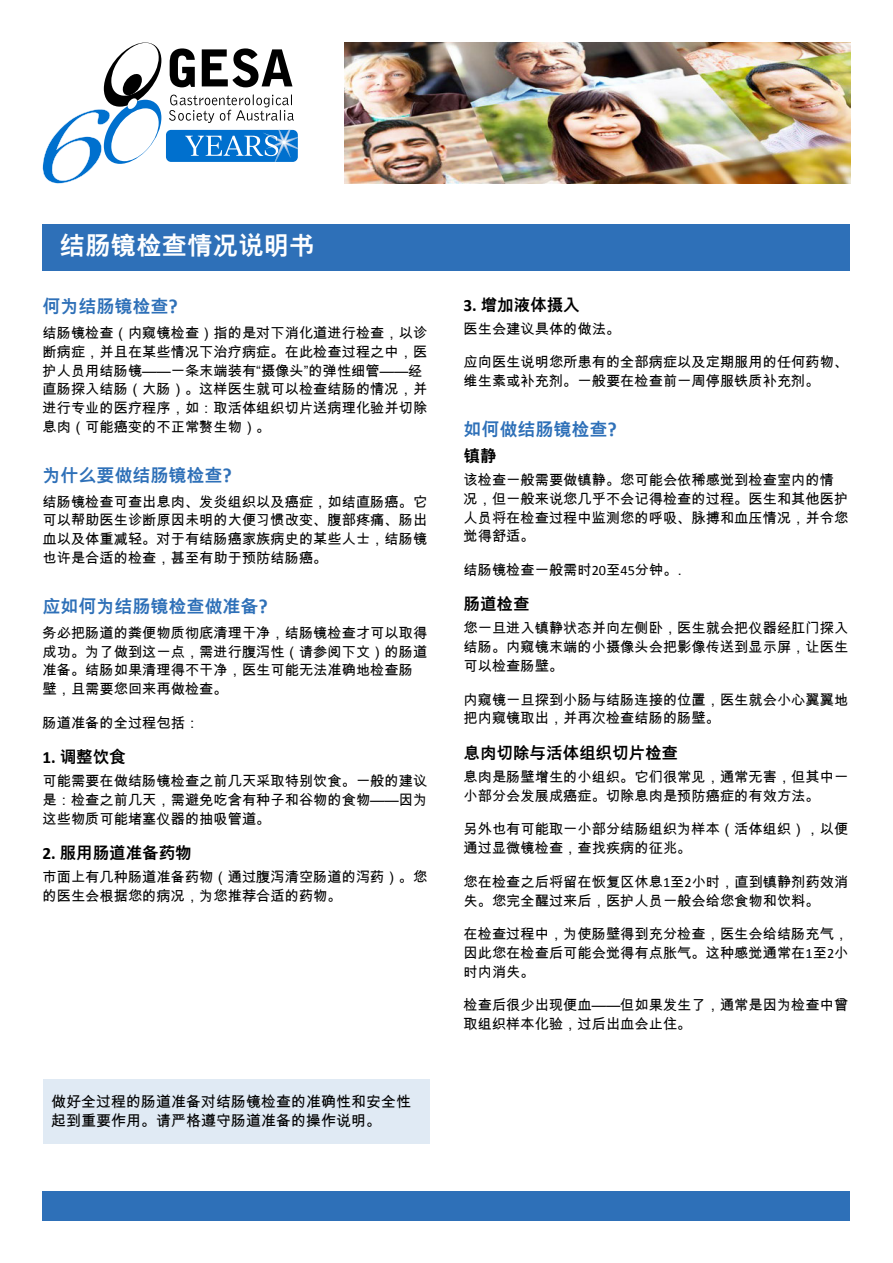
<style>
.page{position:relative;width:893px;height:1263px;background:#fff}
.page>*{position:absolute;margin:0;border:0;box-sizing:border-box;transform-origin:0 0}
.t1{font:700 25.5px "Arial Unicode MS";color:#fff}
.t2{font:700 18px "Arial Unicode MS";color:#2e70b8}
.t3{font:700 16.5px "Arial Unicode MS";color:#000}
.t4{font:15px/19.5px "Arial Unicode MS";color:#000}
.t5{font:14.25px/18.8px "Arial Unicode MS";color:#000}
.s1{font-family:"Calibri";font-size:20.25px}
.s2{font-family:"Calibri";font-size:17.25px}
.s3{font-family:"Calibri"}
</style>
<div class="page">
<div style="left:43px;top:224px;width:807px;height:47px;background:#2e70b8"></div>
<div style="left:43px;top:1191px;width:807px;height:29px;background:#2e70b8"></div>
<img style="left:344px;top:43px;width:506px;height:141px">
<div style="left:166px;top:130px;width:132px;height:32px;background:#0070ce;border-radius:5px"></div>
<svg style="left:170px;top:48px;width:25px;height:39px"></svg>
<svg style="left:202px;top:48px;width:90px;height:39px"></svg>
<svg style="left:43px;top:43px;width:119px;height:141px"></svg>
<svg style="left:169px;top:94px;width:129px;height:68px"></svg>
<div style="left:43px;top:1079px;width:386px;height:64px;background:#e0eaf4"></div>
<h1 class="t1" style="left:60px;top:227px;width:256px">结肠镜检查情况说明书</h1>
<p class="t2" style="left:43px;top:293px;width:137px">何为结肠镜检查<span class="s1">?</span></p>
<p class="t5" style="left:43px;top:323px;width:386px">结肠镜检查（内窥镜检查）指的是对下消化道进行检查，以诊断病症，并且在某些情况下治疗病症。在此检查过程之中，医护人员用结肠镜——一条末端装有“摄像头”的弹性细管——经直肠探入结肠（大肠）。这样医生就可以检查结肠的情况，并进行专业的医疗程序，如：取活体组织切片送病理化验并切除息肉（可能癌变的不正常赘生物）。</p>
<p class="t2" style="left:43px;top:462px;width:191px">为什么要做结肠镜检查<span class="s1">?</span></p>
<p class="t5" style="left:43px;top:492px;width:386px;text-align:justify">结肠镜检查可查出息肉、发炎组织以及癌症，如结直肠癌。它可以帮助医生诊断原因未明的大便习惯改变、腹部疼痛、肠出血以及体重减轻。对于有结肠癌家族病史的某些人士，结肠镜也许是合适的检查，甚至有助于预防结肠癌。</p>
<p class="t2" style="left:43px;top:593px;width:227px">应如何为结肠镜检查做准备<span class="s1">?</span></p>
<p class="t5" style="left:43px;top:623px;width:386px">务必把肠道的粪便物质彻底清理干净，结肠镜检查才可以取得成功。为了做到这一点，需进行腹泻性（请参阅下文）的肠道准备。结肠如果清理得不干净，医生可能无法准确地检查肠壁，且需要您回来再做检查。</p>
<p class="t5" style="left:43px;top:713px;width:158px">肠道准备的全过程包括：</p>
<p class="t3" style="left:43px;top:745px;width:85px"><span class="s2">1.</span> 调整饮食</p>
<p class="t5" style="left:43px;top:772px;width:386px;text-align:justify">可能需要在做结肠镜检查之前几天采取特别饮食。一般的建议是：检查之前几天，需避免吃含有种子和谷物的食物——因为这些物质可能堵塞仪器的抽吸管道。</p>
<p class="t3" style="left:43px;top:841px;width:151px"><span class="s2">2.</span> 服用肠道准备药物</p>
<p class="t5" style="left:43px;top:868px;width:386px">市面上有几种肠道准备药物（通过腹泻清空肠道的泻药）。您的医生会根据您的病况，为您推荐合适的药物。</p>
<p class="t4" style="left:51px;top:1091px;width:361px">做好全过程的肠道准备对结肠镜检查的准确性和安全性起到重要作用。请严格遵守肠道准备的操作说明。</p>
<p class="t3" style="left:463px;top:293px;width:118px"><span class="s2">3.</span> 增加液体摄入</p>
<p class="t5" style="left:463px;top:319px;width:158px">医生会建议具体的做法。</p>
<p class="t5" style="left:463px;top:353px;width:386px">应向医生说明您所患有的全部病症以及定期服用的任何药物、维生素或补充剂。一般要在检查前一周停服铁质补充剂。</p>
<p class="t2" style="left:463px;top:416px;width:155px">如何做结肠镜检查<span class="s1">?</span></p>
<p class="t3" style="left:463px;top:444px;width:34px">镇静</p>
<p class="t5" style="left:463px;top:470px;width:386px">该检查一般需要做镇静。您可能会依稀感觉到检查室内的情况，但一般来说您几乎不会记得检查的过程。医生和其他医护人员将在检查过程中监测您的呼吸、脉搏和血压情况，并令您觉得舒适。</p>
<p class="t5" style="left:463px;top:560px;width:220px">结肠镜检查一般需时<span class="s3">20</span>至<span class="s3">45</span>分钟。.</p>
<p class="t3" style="left:463px;top:592px;width:67px">肠道检查</p>
<p class="t5" style="left:463px;top:619px;width:386px;text-align:justify">您一旦进入镇静状态并向左侧卧，医生就会把仪器经肛门探入结肠。内窥镜末端的小摄像头会把影像传送到显示屏，让医生可以检查肠壁。</p>
<p class="t5" style="left:463px;top:690px;width:386px">内窥镜一旦探到小肠与结肠连接的位置，医生就会小心翼翼地把内窥镜取出，并再次检查结肠的肠壁。</p>
<p class="t3" style="left:463px;top:741px;width:216px">息肉切除与活体组织切片检查</p>
<p class="t5" style="left:463px;top:767px;width:386px">息肉是肠壁增生的小组织。它们很常见，通常无害，但其中一小部分会发展成癌症。切除息肉是预防癌症的有效方法。</p>
<p class="t5" style="left:463px;top:820px;width:386px">另外也有可能取一小部分结肠组织为样本（活体组织），以便通过显微镜检查，查找疾病的征兆。</p>
<p class="t5" style="left:463px;top:872px;width:386px">您在检查之后将留在恢复区休息<span class="s3">1</span>至<span class="s3">2</span>小时，直到镇静剂药效消失。您完全醒过来后，医护人员一般会给您食物和饮料。</p>
<p class="t5" style="left:463px;top:924px;width:386px;text-align:justify">在检查过程中，为使肠壁得到充分检查，医生会给结肠充气，因此您在检查后可能会觉得有点胀气。这种感觉通常在<span class="s3">1</span>至<span class="s3">2</span>小时内消失。</p>
<p class="t5" style="left:463px;top:995px;width:386px">检查后很少出现便血——但如果发生了，通常是因为检查中曾取组织样本化验，过后出血会止住。</p>
</div>
